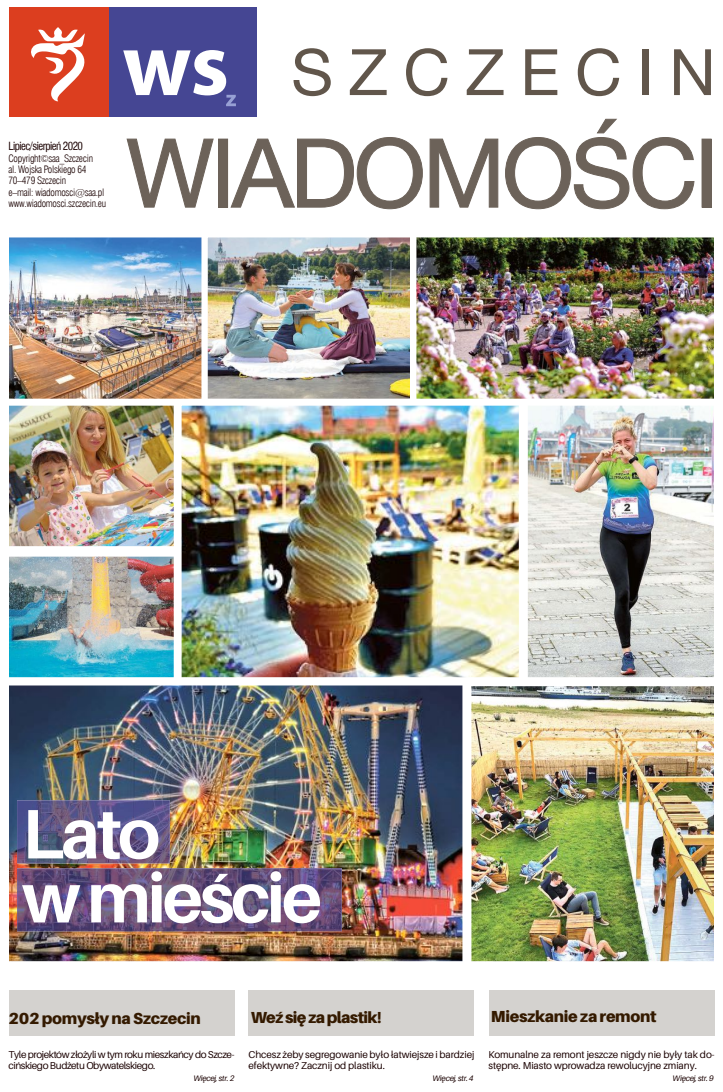
<style>
.page{position:relative;width:723px;height:1092px;background:#fff}
.page>*{position:absolute;margin:0;border:0;box-sizing:border-box;transform-origin:0 0}
.t1{font:700 70px/63.9px "Aileron";letter-spacing:-.05em;color:#fff}
.t2{font:900 16px "Aileron";letter-spacing:-.02em;color:#341a00}
.t3{font:900 16px "Aileron";letter-spacing:-.04em;color:#341a00}
.t4{font:11px "Swis 721 Cn EU";letter-spacing:-.05em;color:#1a0000}
.t5{font:10px/11.3px "Aileron";letter-spacing:-.01em;color:#1a0000}
.t6{font:10px/11.3px "Swis 721 Lt Cn EU";letter-spacing:-.03em;color:#1a0000}
.t7{font:10px/11.3px "Aileron";letter-spacing:-.04em;color:#1a0000}
.t8{font:italic 8px "Aileron";letter-spacing:-.03em;color:#1a0000}
</style>
<div class="page">
<div style="left:9px;top:8px;width:100px;height:109px;background:#dc3e1f"></div>
<svg style="left:31px;top:27px;width:54px;height:75px"></svg>
<div style="left:109px;top:8px;width:148px;height:109px;background:#454693"></div>
<svg style="left:123px;top:50px;width:113px;height:56px"></svg>
<svg style="left:126px;top:138px;width:88px;height:70px"></svg>
<div style="left:218px;top:139px;width:10px;height:68px;background:#6c6259"></div>
<svg style="left:230px;top:137px;width:193px;height:73px"></svg>
<svg style="left:429px;top:118px;width:266px;height:92px"></svg>
<div style="left:702px;top:139px;width:9px;height:68px;background:#6c6259"></div>
<div style="left:701px;top:139px;width:10px;height:69px;border:1px solid #6c6259"></div>
<svg style="left:293px;top:48px;width:38px;height:48px"></svg>
<svg style="left:350px;top:49px;width:37px;height:46px"></svg>
<svg style="left:406px;top:48px;width:41px;height:48px"></svg>
<svg style="left:467px;top:49px;width:36px;height:46px"></svg>
<svg style="left:525px;top:49px;width:32px;height:46px"></svg>
<svg style="left:578px;top:48px;width:41px;height:48px"></svg>
<div style="left:642px;top:49px;width:6px;height:46px;background:#61564b"></div>
<svg style="left:674px;top:49px;width:37px;height:46px"></svg>
<div style="left:249px;top:989px;width:225px;height:46px;background:#d4d2cf"></div>
<div style="left:489px;top:989px;width:225px;height:46px;background:#d4d2cf"></div>
<div style="left:9px;top:989px;width:225px;height:46px;background:#d4d2cf"></div>
<img style="left:9px;top:237px;width:193px;height:162px">
<img style="left:207px;top:237px;width:203px;height:162px">
<img style="left:9px;top:405px;width:165px;height:273px">
<img style="left:471px;top:686px;width:243px;height:276px">
<img style="left:9px;top:685px;width:454px;height:277px">
<img style="left:527px;top:405px;width:187px;height:273px">
<img style="left:416px;top:237px;width:298px;height:162px">
<img style="left:181px;top:405px;width:338px;height:273px">
<img style="left:17px;top:800px;width:153px;height:63px">
<img style="left:17px;top:868px;width:325px;height:63px">
<p class="t4" style="left:9px;top:140px;width:76px">Lipiec/sierpień 2020</p>
<p class="t6" style="left:9px;top:152px;width:99px">Copyright©saa_Szczecin<br>al. Wojska Polskiego 64<br>70–479 Szczecin<br>e–mail: wiadomosci@saa.pl www.wiadomosci.szczecin.eu</p>
<h1 class="t1" style="left:22px;top:802px;width:302px">Lato<br>w mieście</h1>
<h2 class="t2" style="left:9px;top:1008px;width:194px">202 pomysły na Szczecin</h2>
<h2 class="t3" style="left:251px;top:1007px;width:132px">Weź się za plastik!</h2>
<h2 class="t2" style="left:491px;top:1006px;width:167px">Mieszkanie za remont</h2>
<p class="t5" style="left:489px;top:1048px;width:227px">Komunalne za remont jeszcze nigdy nie były tak do&shy;stępne. Miasto wprowadza rewolucyjne zmiany.</p>
<p class="t8" style="left:673px;top:1073px;width:42px">Więcej, str. 9</p>
<p class="t5" style="left:249px;top:1048px;width:227px">Chcesz żeby segregowanie było łatwiejsze i bardziej efektywne? Zacznij od plastiku.</p>
<p class="t8" style="left:433px;top:1073px;width:42px">Więcej, str. 4</p>
<p class="t7" style="left:9px;top:1048px;width:227px">Tyle projektów złożyli w tym roku mieszkańcy do Szcze&shy;cińskiego Budżetu Obywatelskiego.</p>
<p class="t8" style="left:193px;top:1073px;width:42px">Więcej, str. 2</p>
</div>
